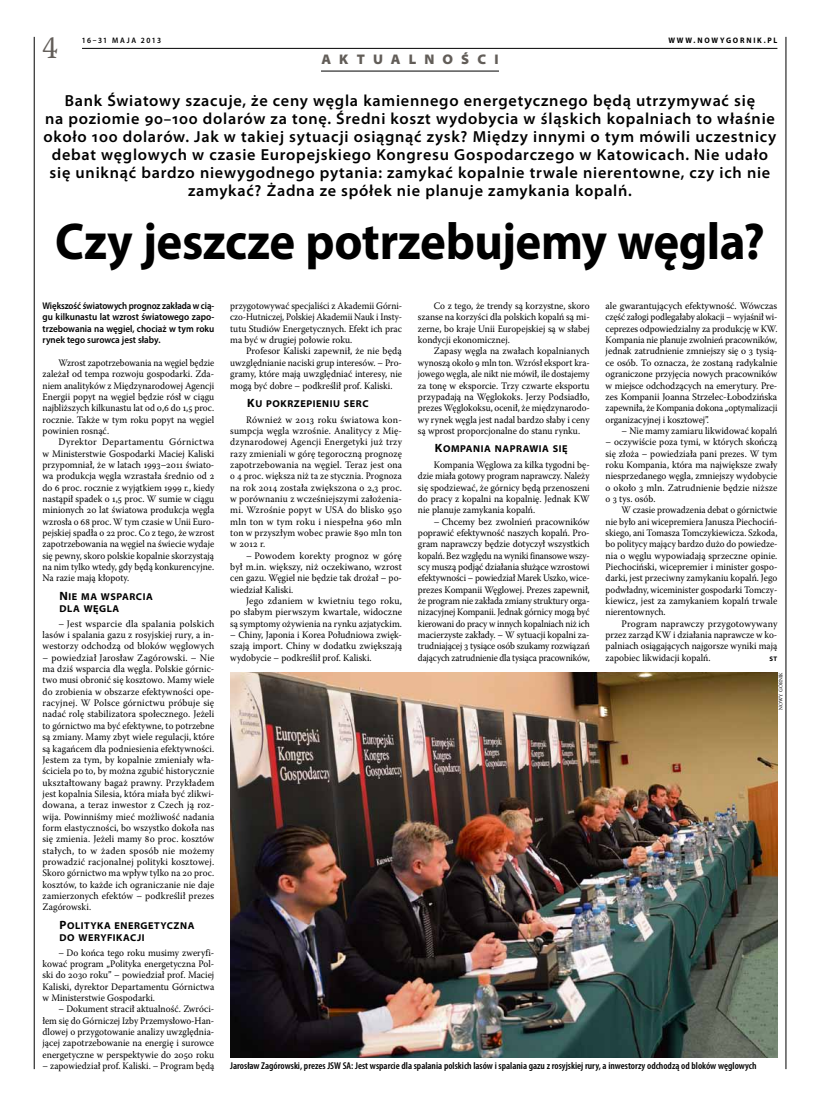
<style>
.page{position:relative;width:820px;height:1106px;background:#fff}
.page>*{position:absolute;margin:0;border:0;box-sizing:border-box;transform-origin:0 0}
.t1{font:700 52px "Myriad Pro";letter-spacing:-.01em;color:#000;scale:.94 1}
.t2{font:32px "Warnock Pro";color:#625d58;scale:.94 1}
.t3{font:600 semi-expanded 16px/18px "Myriad Pro";letter-spacing:.05em;color:#000;text-align:center;scale:.94 1}
.t4{font:900 semi-expanded 14px "Myriad Pro";letter-spacing:.61em;color:#625d58;scale:.94 1}
.t5{font:10px/12.3px "Myriad Pro Bold Semi Ext SC830";letter-spacing:.06em;color:#000;scale:.94 1}
.t6{font:9.9px/11.3px "Warnock Pro";color:#000;text-align:justify}
.t7{font:9.9px/11.3px "Warnock Pro";color:#000;text-align:justify;scale:.94 1}
.t8{font:9.9px/11.3px "Warnock Pro";color:#000;text-align:justify;scale:.96 1}
.t9{font:9.9px/11.3px "Warnock Pro";color:#000;text-align:justify;scale:.92 1}
.t10{font:9.9px/11.3px "Warnock Pro";color:#000;text-align:justify;scale:.95 1}
.t11{font:600 condensed 9.9px "Myriad Pro";color:#000;scale:1.04 1}
.t12{font:9.9px "Warnock Pro";color:#000;scale:.93 1}
.t13{font:600 9.7px/11.3px "Myriad Pro";color:#000;text-align:justify;scale:.91 1}
.t14{font:700 8px "Myriad Pro";letter-spacing:.235em;color:#000;scale:.94 1}
.t15{font:600 8px "Myriad Pro";letter-spacing:.19em;color:#000;scale:.94 1}
.t16{font:700 semi-expanded 6.6px "Myriad Pro";color:#000;scale:.94 1}
.t17{font:5.3px "Warnock Pro";letter-spacing:.035em;color:#000;scale:.94 1}
.s1{font-size:12px}
</style>
<div class="page">
<hr style="left:82px;top:48px;width:695px;height:1px;background:#000">
<hr style="left:34px;top:37px;width:1px;height:1032px;background:#000">
<hr style="left:785px;top:37px;width:1px;height:1032px;background:#000">
<hr style="left:321px;top:71px;width:178px;height:1px;background:#000">
<img style="left:230px;top:672px;width:547px;height:385px">
<h2 class="t2" style="left:43px;top:28px;width:18px">4</h2>
<p class="t14" style="left:668px;top:35px;width:117px">www.nowygornik.pl</p>
<p class="t15" style="left:82px;top:35px;width:86px">16–31 Maja 2013</p>
<h3 class="t4" style="left:321px;top:51px;width:190px">AKTUALNOŚCI</h3>
<p class="t3" style="left:43px;top:91px;width:781px">Bank Światowy szacuje, że ceny węgla kamiennego energetycznego będą utrzymywać się<br>na poziomie 90–100 dolarów za tonę. Średni koszt wydobycia w śląskich kopalniach to właśnie około 100 dolarów. Jak w takiej sytuacji osiągnąć zysk? Między innymi o tym mówili uczestnicy debat węglowych w czasie Europejskiego Kongresu Gospodarczego w Katowicach. Nie udało się uniknąć bardzo niewygodnego pytania: zamykać kopalnie trwale nierentowne, czy ich nie zamykać? Żadna ze spółek nie planuje zamykania kopalń.</p>
<h1 class="t1" style="left:55px;top:207px;width:756px">Czy jeszcze potrzebujemy węgla?</h1>
<p class="t13" style="left:43px;top:300px;width:190px">Większość światowych prognoz zakłada w cią&shy;gu kilkunastu lat wzrost światowego zapo&shy;trzebowania na węgiel, chociaż w tym roku rynek tego surowca jest słaby.</p>
<p class="t9" style="left:43px;top:357px;width:188px;text-indent:16px">Wzrost zapotrzebowania na węgiel będzie zależał od tempa rozwoju gospodarki. Zda&shy;niem analityków z Międzynarodowej Agencji Energii popyt na węgiel będzie rósł w ciągu najbliższych kilkunastu lat od 0,6 do 1,5 proc. rocznie. Także w tym roku popyt na węgiel powinien rosnąć.</p>
<p class="t6" style="left:43px;top:436px;width:173px;text-indent:16px">Dyrektor Departamentu Górnictwa w Ministerstwie Gospodarki Maciej Kaliski przypomniał, że w latach 1993–2011 świato&shy;wa produkcja węgla wzrastała średnio od 2 do 6 proc. rocznie z wyjątkiem 1999 r., kiedy nastąpił spadek o 1,5 proc. W sumie w ciągu minionych 20 lat światowa produkcja węgla wzrosła o 68 proc. W tym czasie w Unii Euro&shy;pejskiej spadła o 22 proc. Co z tego, że wzrost zapotrzebowania na węgiel na świecie wydaje się pewny, skoro polskie kopalnie skorzystają na nim tylko wtedy, gdy będą konkurencyjne.<br>Na razie mają kłopoty.</p>
<p class="t5" style="left:60px;top:590px;width:101px"><span class="s1">N</span>IE MA WSPARCIA<br>DLA WĘGLA</p>
<p class="t6" style="left:43px;top:617px;width:173px;text-indent:16px">– Jest wsparcie dla spalania polskich lasów i spalania gazu z rosyjskiej rury, a in&shy;westorzy odchodzą od bloków węglowych</p>
<p class="t8" style="left:43px;top:651px;width:180px">– powiedział Jarosław Zagórowski. – Nie ma dziś wsparcia dla węgla. Polskie górnic&shy;two musi obronić się kosztowo. Mamy wiele do zrobienia w obszarze efektywności ope&shy;racyjnej. W Polsce górnictwu próbuje się nadać rolę stabilizatora społecznego. Jeżeli to górnictwo ma być efektywne, to potrzebne są zmiany. Mamy zbyt wiele regulacji, które są kagańcem dla podniesienia efektywności.<br>Jestem za tym, by kopalnie zmieniały wła&shy;ściciela po to, by można zgubić historycznie ukształtowany bagaż prawny. Przykładem jest kopalnia Silesia, która miała być zlikwi&shy;dowana, a teraz inwestor z Czech ją roz&shy;wija. Powinniśmy mieć możliwość nadania form elastyczności, bo wszystko dokoła nas się zmienia. Jeżeli mamy 80 proc. kosztów stałych, to w żaden sposób nie możemy prowadzić racjonalnej polityki kosztowej.<br>Skoro górnictwo ma wpływ tylko na 20 proc. kosztów, to każde ich ograniczanie nie daje zamierzonych efektów – podkreślił prezes Zagórowski.</p>
<p class="t5" style="left:60px;top:919px;width:145px"><span class="s1">P</span>OLITYKA ENERGETYCZNA<br>DO WERYFIKACJI</p>
<p class="t7" style="left:43px;top:946px;width:184px;text-indent:16px">– Do końca tego roku musimy zweryfi&shy;kować program „Polityka energetyczna Pol&shy;ski do 2030 roku” – powiedział prof. Maciej Kaliski, dyrektor Departamentu Górnictwa w Ministerstwie Gospodarki.</p>
<p class="t7" style="left:43px;top:1003px;width:184px;text-indent:16px">– Dokument stracił aktualność. Zwróci&shy;łem się do Górniczej Izby Przemysłowo-Han&shy;dlowej o przygotowanie analizy uwzględnia&shy;jącej zapotrzebowanie na energię i surowce energetyczne w perspektywie do 2050 roku</p>
<p class="t12" style="left:43px;top:1059px;width:186px">– zapowiedział prof. Kaliski. – Program będą</p>
<p class="t9" style="left:230px;top:300px;width:188px">przygotowywać specjaliści z Akademii Górni&shy;czo-Hutniczej, Polskiej Akademii Nauk i Insty&shy;tutu Studiów Energetycznych. Efekt ich prac ma być w drugiej połowie roku.</p>
<p class="t6" style="left:230px;top:345px;width:173px;text-indent:16px">Profesor Kaliski zapewnił, że nie będą uwzględnianie naciski grup interesów. – Pro&shy;gramy, które mają uwzględniać interesy, nie mogą być dobre – podkreślił prof. Kaliski.</p>
<p class="t5" style="left:247px;top:397px;width:130px"><span class="s1">K</span>U POKRZEPIENIU SERC</p>
<p class="t6" style="left:230px;top:413px;width:173px;text-indent:16px">Również w 2013 roku światowa kon&shy;sumpcja węgla wzrośnie. Analitycy z Mię&shy;dzynarodowej Agencji Energetyki już trzy razy zmieniali w górę tegoroczną prognozę zapotrzebowania na węgiel. Teraz jest ona o 4 proc. większa niż ta ze stycznia. Prognoza na rok 2014 została zwiększona o 2,3 proc. w porównaniu z wcześniejszymi założenia&shy;mi. Wzrośnie popyt w USA do blisko 950 mln ton w tym roku i niespełna 960 mln ton w przyszłym wobec prawie 890 mln ton w 2012 r.</p>
<p class="t6" style="left:230px;top:549px;width:173px;text-indent:16px">– Powodem korekty prognoz w górę był m.in. większy, niż oczekiwano, wzrost cen gazu. Węgiel nie będzie tak drożał – po&shy;wiedział Kaliski.</p>
<p class="t6" style="left:230px;top:595px;width:173px;text-indent:16px">Jego zdaniem w kwietniu tego roku, po słabym pierwszym kwartale, widoczne są symptomy ożywienia na rynku azjatyckim.</p>
<p class="t7" style="left:230px;top:629px;width:184px">– Chiny, Japonia i Korea Południowa zwięk&shy;szają import. Chiny w dodatku zwiększają wydobycie – podkreślił prof. Kaliski.</p>
<p class="t7" style="left:418px;top:300px;width:184px;text-indent:16px">Co z tego, że trendy są korzystne, skoro szanse na korzyści dla polskich kopalń są mi&shy;zerne, bo kraje Unii Europejskiej są w słabej kondycji ekonomicznej.</p>
<p class="t10" style="left:418px;top:345px;width:182px;text-indent:16px">Zapasy węgla na zwałach kopalnianych wynoszą około 9 mln ton. Wzrósł eksport kra&shy;jowego węgla, ale nikt nie mówił, ile dostajemy za tonę w eksporcie. Trzy czwarte eksportu przypadają na Węglokoks. Jerzy Podsiadło, prezes Węglokoksu, ocenił, że międzynarodo&shy;wy rynek węgla jest nadal bardzo słaby i ceny są wprost proporcjonalne do stanu rynku.</p>
<p class="t5" style="left:435px;top:443px;width:143px"><span class="s1">K</span>OMPANIA NAPRAWIA SIĘ</p>
<p class="t7" style="left:418px;top:459px;width:184px;text-indent:16px">Kompania Węglowa za kilka tygodni bę&shy;dzie miała gotowy program naprawczy. Należy się spodziewać, że górnicy będą przenoszeni do pracy z kopalni na kopalnię. Jednak KW nie planuje zamykania kopalń.</p>
<p class="t6" style="left:418px;top:515px;width:173px;text-indent:16px">– Chcemy bez zwolnień pracowników poprawić efektywność naszych kopalń. Pro&shy;gram naprawczy będzie dotyczył wszystkich kopalń. Bez względu na wyniki finansowe wszy&shy;scy muszą podjąć działania służące wzrostowi efektywności – powiedział Marek Uszko, wice&shy;prezes Kompanii Węglowej. Prezes zapewnił, że program nie zakłada zmiany struktury orga&shy;nizacyjnej Kompanii. Jednak górnicy mogą być kierowani do pracy w innych kopalniach niż ich macierzyste zakłady. – W sytuacji kopalni za&shy;trudniającej 3 tysiące osób szukamy rozwiązań dających zatrudnienie dla tysiąca pracowników,</p>
<p class="t6" style="left:605px;top:300px;width:173px">ale gwarantujących efektywność. Wówczas część załogi podlegałaby alokacji – wyjaśnił wi&shy;ceprezes odpowiedzialny za produkcję w KW.<br>Kompania nie planuje zwolnień pracowników, jednak zatrudnienie zmniejszy się o 3 tysią&shy;ce osób. To oznacza, że zostaną radykalnie ograniczone przyjęcia nowych pracowników w miejsce odchodzących na emerytury. Pre&shy;zes Kompanii Joanna Strzelec-Łobodzińska zapewniła, że Kompania dokona „optymalizacji organizacyjnej i kosztowej”.</p>
<p class="t7" style="left:621px;top:425px;width:167px">– Nie mamy zamiaru likwidować kopalń</p>
<p class="t7" style="left:605px;top:436px;width:184px">– oczywiście poza tymi, w których skończą się złoża – powiedziała pani prezes. W tym roku Kompania, która ma największe zwały niesprzedanego węgla, zmniejszy wydobycie o około 3 mln. Zatrudnienie będzie niższe o 3 tys. osób.</p>
<p class="t9" style="left:605px;top:504px;width:188px;text-indent:16px">W czasie prowadzenia debat o górnictwie nie było ani wicepremiera Janusza Piechociń&shy;skiego, ani Tomasza Tomczykiewicza. Szkoda, bo politycy mający bardzo dużo do powiedze&shy;nia o węglu wypowiadają sprzeczne opinie.<br>Piechociński, wicepremier i minister gospo&shy;darki, jest przeciwny zamykaniu kopalń. Jego podwładny, wiceminister gospodarki Tomczy&shy;kiewicz, jest za zamykaniem kopalń trwale nierentownych.</p>
<p class="t6" style="left:605px;top:617px;width:173px;text-indent:16px">Program naprawczy przygotowywany przez zarząd KW i działania naprawcze w ko&shy;palniach osiągających najgorsze wyniki mają zapobiec likwidacji kopalń.</p>
<p class="t16" style="left:769px;top:655px;width:10px">st</p>
<p class="t17" style="left:777px;top:710px;width:42px;rotate:-90deg">Nowy Górnik</p>
<p class="t11" style="left:230px;top:1060px;width:507px">Jarosław Zagórowski, prezes JSW SA: Jest wsparcie dla spalania polskich lasów i spalania gazu z rosyjskiej rury, a inwestorzy odchodzą od bloków węglowych</p>
</div>
